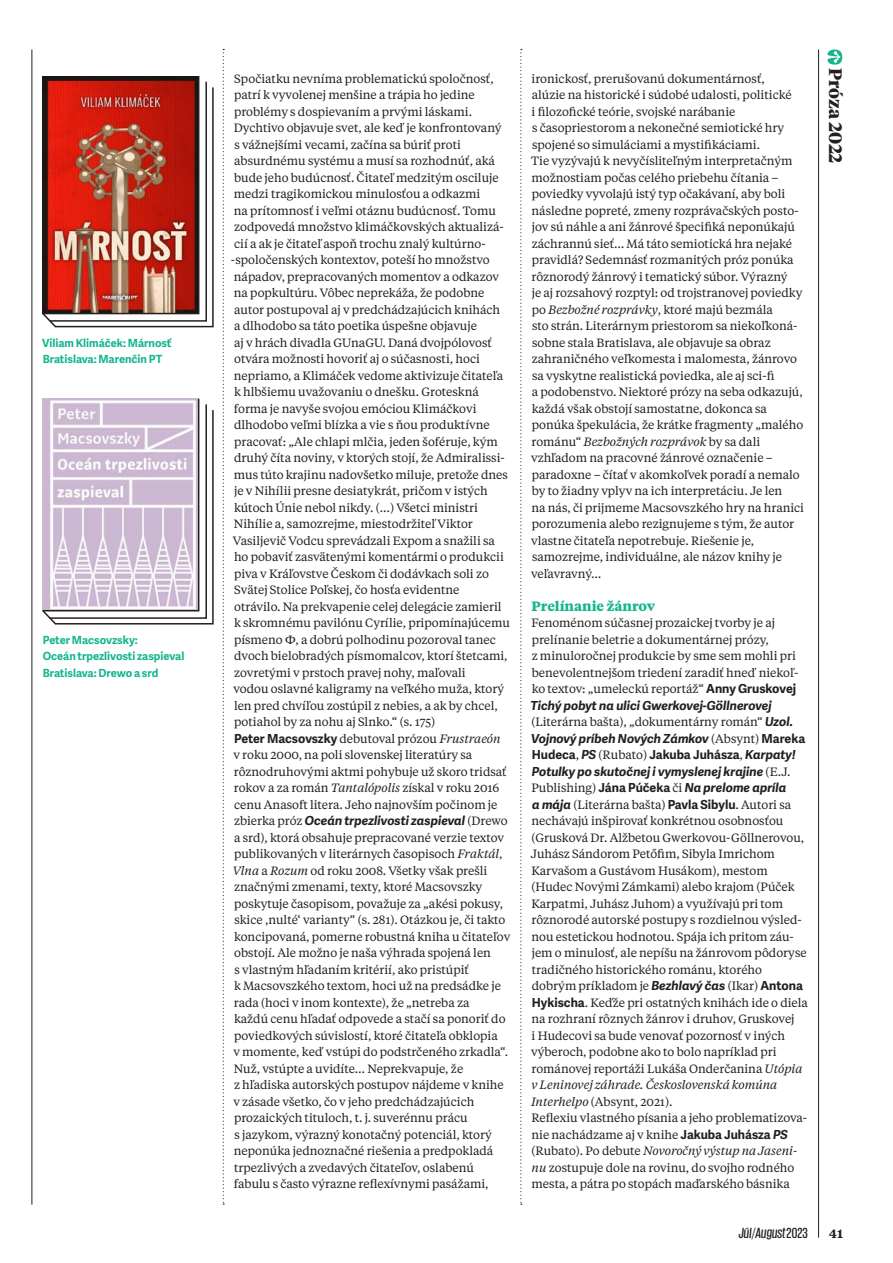
<style>
.page{position:relative;width:893px;height:1263px;background:#fff}
.page>*{position:absolute;margin:0;border:0;box-sizing:border-box;transform-origin:0 0}
.t1{font:700 18px "Tiempos Headline";color:#231f20}
.t2{font:italic 500 15px "Giorgio Sans";letter-spacing:.01em;color:#231f20}
.Subhead{font:700 13.5px "Tiempos Text";color:#15b68d}
.Text-Tight{font:italic 700 12.45px/16.5px "Adelle Sans";color:#231f20}
.Text-Tight-2{font:700 12.45px "Adelle Sans";letter-spacing:-.005em;color:#231f20}
.Text-Tight-3{font:12px/16.5px "Tiempos Text VF";color:#231f20}
.t3{font:700 12px "Tiempos Text";color:#231f20}
.KNIHA-Udaje{font:700 11.25px/16.5px "Adelle Sans";color:#15b68d}
.s1{font-family:"PT Serif Caption"}
.s2{font-family:"Tiempos Text VF";font-weight:400;font-size:12px}
.s3{font-family:"Tiempos VF";font-weight:400;font-style:italic;font-size:12px}
.s4{font-family:"Tiempos VF";font-style:italic}
.s5{font-family:"Tiempos Text VF";font-weight:400;font-style:normal;font-size:12px}
.s6{font-family:"Adelle Sans";font-weight:700;font-size:12.45px}
.s7{font-family:"Adelle Sans";font-weight:700;font-style:italic;font-size:12.45px}
.s8{font-style:normal}
.s9{font-weight:400}
</style>
<div class="page">
<svg style="left:223px;top:49px;width:1px;height:1156px"></svg>
<svg style="left:520px;top:49px;width:2px;height:1156px"></svg>
<svg style="left:827px;top:49px;width:15px;height:16px"></svg>
<svg style="left:42px;top:398px;width:172px;height:227px"></svg>
<img style="left:42px;top:76px;width:172px;height:252px">
<hr style="left:32px;top:50px;width:1px;height:1155px;background:#231f20">
<hr style="left:818px;top:50px;width:1px;height:1188px;background:#231f20">
<p class="KNIHA-Udaje" style="left:42px;top:335px;width:131px">Viliam Klimáček: Márnosť</p>
<p class="KNIHA-Udaje" style="left:43px;top:351px;width:121px">Bratislava: Marenčin PT</p>
<p class="KNIHA-Udaje" style="left:43px;top:632px;width:143px">Peter Macsovzsky:<br>Oceán trpezlivosti zaspieval</p>
<p class="KNIHA-Udaje" style="left:43px;top:665px;width:117px">Bratislava: Drewo a srd</p>
<p class="Text-Tight-3" style="left:233px;top:69px;width:278px">Spočiatku nevníma problematickú spoločnosť, patrí k vyvolenej menšine a trápia ho jedine problémy s dospievaním a prvými láskami.<br>Dychtivo objavuje svet, ale keď je konfrontovaný<br>s vážnejšími vecami, začína sa búriť proti absurdnému systému a musí sa rozhodnúť, aká bude jeho budúcnosť. Čitateľ medzitým osciluje medzi tragikomickou minulosťou a odkazmi<br>na prítomnosť i veľmi otáznu budúcnosť. Tomu zodpovedá množstvo klimáčkovských aktualizá&shy;cií a ak je čitateľ aspoň trochu znalý kultúrno&shy;spoločenských kontextov, poteší ho množstvo nápadov, prepracovaných momentov a odkazov na popkultúru. Vôbec neprekáža, že podobne autor postupoval aj v predchádzajúcich knihách<br>a dlhodobo sa táto poetika úspešne objavuje<br>aj v hrách divadla GUnaGU. Daná dvojpólovosť otvára možnosti hovoriť aj o súčasnosti, hoci nepriamo, a Klimáček vedome aktivizuje čitateľa k hlbšiemu uvažovaniu o dnešku. Groteskná forma je navyše svojou emóciou Klimáčkovi dlhodobo veľmi blízka a vie s ňou produktívne pracovať: „Ale chlapi mlčia, jeden šoféruje, kým druhý číta noviny, v ktorých stojí, že Admiralissi&shy;mus túto krajinu nadovšetko miluje, pretože dnes je v Nihílii presne desiatykrát, pričom v istých kútoch Únie nebol nikdy. (…) Všetci ministri Nihílie a, samozrejme, miestodržiteľ Viktor Vasiljevič Vodcu sprevádzali Expom a snažili sa ho pobaviť zasvätenými komentármi o produkcii piva v Kráľovstve Českom či dodávkach soli zo Svätej Stolice Poľskej, čo hosťa evidentne<br>otrávilo. Na prekvapenie celej delegácie zamieril k skromnému pavilónu Cyrílie, pripomínajúcemu písmeno <span class="s1">Ф</span>, a dobrú polhodinu pozoroval tanec dvoch bielobradých písmomalcov, ktorí štetcami, zovretými v prstoch pravej nohy, maľovali<br>vodou oslavné kaligramy na veľkého muža, ktorý len pred chvíľou zostúpil z nebies, a ak by chcel, potiahol by za nohu aj Slnko.“ (s. 175)</p>
<p class="Text-Tight-2" style="left:234px;top:731px;width:268px">Peter Macsovszky <span class="s2">debutoval prózou</span> <span class="s3">Frustraeón</span></p>
<p class="Text-Tight-3" style="left:233px;top:746px;width:275px">v roku 2000, na poli slovenskej literatúry sa rôznodruhovými aktmi pohybuje už skoro tridsať rokov a za román <span class="s4">Tantalópolis</span> získal v roku 2016 cenu Anasoft litera. Jeho najnovším počinom je</p>
<p class="Text-Tight" style="left:234px;top:813px;width:275px"><span class="s5">zbierka próz</span> Oceán trpezlivosti zaspieval <span class="s5">(Drewo</span></p>
<p class="Text-Tight-3" style="left:233px;top:828px;width:279px">a srd), ktorá obsahuje prepracované verzie textov publikovaných v literárnych časopisoch <span class="s4">Fraktál</span>, <span class="s4">Vlna</span> a <span class="s4">Rozum</span> od roku 2008. Všetky však prešli značnými zmenami, texty, ktoré Macsovszky poskytuje časopisom, považuje za „akési pokusy, skice ,nulté‘ varianty“ (s. 281). Otázkou je, či takto koncipovaná, pomerne robustná kniha u čitateľov obstojí. Ale možno je naša výhrada spojená len<br>s vlastným hľadaním kritérií, ako pristúpiť<br>k Macsovszkého textom, hoci už na predsádke je rada (hoci v inom kontexte), že „netreba za<br>každú cenu hľadať odpovede a stačí sa ponoriť do poviedkových súvislostí, ktoré čitateľa obklopia<br>v momente, keď vstúpi do podstrčeného zrkadla“.<br>Nuž, vstúpte a uvidíte… Neprekvapuje, že<br>z hľadiska autorských postupov nájdeme v knihe v zásade všetko, čo v jeho predchádzajúcich prozaických tituloch, t. j. suverénnu prácu<br>s jazykom, výrazný konotačný potenciál, ktorý neponúka jednoznačné riešenia a predpokladá trpezlivých a zvedavých čitateľov, oslabenú fabulu s často výrazne reflexívnymi pasážami,</p>
<p class="Text-Tight-3" style="left:531px;top:69px;width:275px">ironickosť, prerušovanú dokumentárnosť,<br>alúzie na historické i súdobé udalosti, politické<br>i filozofické teórie, svojské narábanie<br>s časopriestorom a nekonečné semiotické hry spojené so simuláciami a mystifikáciami.<br>Tie vyzývajú k nevyčísliteľným interpretačným možnostiam počas celého priebehu čítania – poviedky vyvolajú istý typ očakávaní, aby boli následne popreté, zmeny rozprávačských posto&shy;jov sú náhle a ani žánrové špecifiká neponúkajú záchrannú sieť… Má táto semiotická hra nejaké pravidlá? Sedemnásť rozmanitých próz ponúka rôznorodý žánrový i tematický súbor. Výrazný<br>je aj rozsahový rozptyl: od trojstranovej poviedky po <span class="s4">Bezbožné rozprávky</span>, ktoré majú bezmála<br>sto strán. Literárnym priestorom sa niekoľkoná&shy;sobne stala Bratislava, ale objavuje sa obraz zahraničného veľkomesta i malomesta, žánrovo sa vyskytne realistická poviedka, ale aj sci-‑ fi<br>a podobenstvo. Niektoré prózy na seba odkazujú, každá však obstojí samostatne, dokonca sa ponúka špekulácia, že krátke fragmenty „malého románu“ <span class="s4">Bezbožných rozprávok</span> by sa dali vzhľadom na pracovné žánrové označenie – paradoxne – čítať v akomkoľvek poradí a nemalo by to žiadny vplyv na ich interpretáciu. Je len<br>na nás, či prijmeme Macsovszkého hry na hranici porozumenia alebo rezignujeme s tým, že autor vlastne čitateľa nepotrebuje. Riešenie je, samozrejme, individuálne, ale názov knihy je veľavravný…</p>
<p class="Subhead" style="left:532px;top:596px;width:125px">Prelínanie žánrov</p>
<p class="Text-Tight-3" style="left:531px;top:614px;width:269px">Fenoménom súčasnej prozaickej tvorby je aj prelínanie beletrie a dokumentárnej prózy,<br>z minuloročnej produkcie by sme sem mohli pri benevolentnejšom triedení zaradiť hneď niekoľ&shy;ko textov: „umeleckú reportáž“ <span class="s6">Anny Gruskovej</span></p>
<p class="Text-Tight" style="left:531px;top:697px;width:243px">Tichý pobyt na ulici Gwerkovej‑Göllnerovej</p>
<p class="Text-Tight-3" style="left:531px;top:713px;width:263px">(Literárna bašta), „dokumentárny román“ <span class="s7">Uzol.</span></p>
<p class="Text-Tight" style="left:531px;top:730px;width:275px">Vojnový príbeh Nových Zámkov <span class="s5">(Absynt)</span> <span class="s8">Mareka Hudeca</span><span class="s5">,</span> PS <span class="s5">(Rubato)</span> <span class="s8">Jakuba Juhásza</span><span class="s5">,</span> Karpaty!<br>Potulky po skutočnej i vymyslenej krajine <span class="s5">(E.J.<br>Publishing)</span> <span class="s8">Jána Púčeka</span> <span class="s5">či</span> Na prelome apríla</p>
<p class="Text-Tight-3" style="left:531px;top:795px;width:279px"><span class="s7">a mája</span> (Literárna bašta) <span class="s6">Pavla Sibylu</span>. Autori sa nechávajú inšpirovať konkrétnou osobnosťou (Grusková Dr. Alžbetou Gwerkovou-‑ Göllnerovou, Juhász Sándorom Petőfim, Sibyla Imrichom Karvašom a Gustávom Husákom), mestom (Hudec Novými Zámkami) alebo krajom (Púček Karpatmi, Juhász Juhom) a využívajú pri tom rôznorodé autorské postupy s rozdielnou výsled&shy;nou estetickou hodnotou. Spája ich pritom záu&shy;jem o minulosť, ale nepíšu na žánrovom pôdoryse tradičného historického románu, ktorého dobrým príkladom je <span class="s7">Bezhlavý čas</span> (Ikar) <span class="s6">Antona Hykischa</span>. Keďže pri ostatných knihách ide o diela na rozhraní rôznych žánrov i druhov, Gruskovej<br>i Hudecovi sa bude venovať pozornosť v iných výberoch, podobne ako to bolo napríklad pri románovej reportáži Lukáša Onderčanina <span class="s4">Utópia v Leninovej záhrade. Československá komúna Interhelpo</span> (Absynt, 2021).</p>
<p class="Text-Tight-3" style="left:531px;top:1109px;width:277px">Reflexiu vlastného písania a jeho problematizova&shy;nie nachádzame aj v knihe <span class="s6">Jakuba Juhásza</span> <span class="s7">PS </span>(Rubato). Po debute <span class="s4">Novoročný výstup na Jaseni&shy;nu</span> zostupuje dole na rovinu, do svojho rodného mesta, a pátra po stopách maďarského básnika</p>
<p class="t1" style="left:848px;top:68px;width:97px;rotate:90deg">Próza 2022</p>
<p class="t2" style="left:739px;top:1225px;width:71px">Júl<span class="s9">/</span>August<span class="s8">2023</span></p>
<p class="t3" style="left:829px;top:1225px;width:15px">41</p>
</div>
